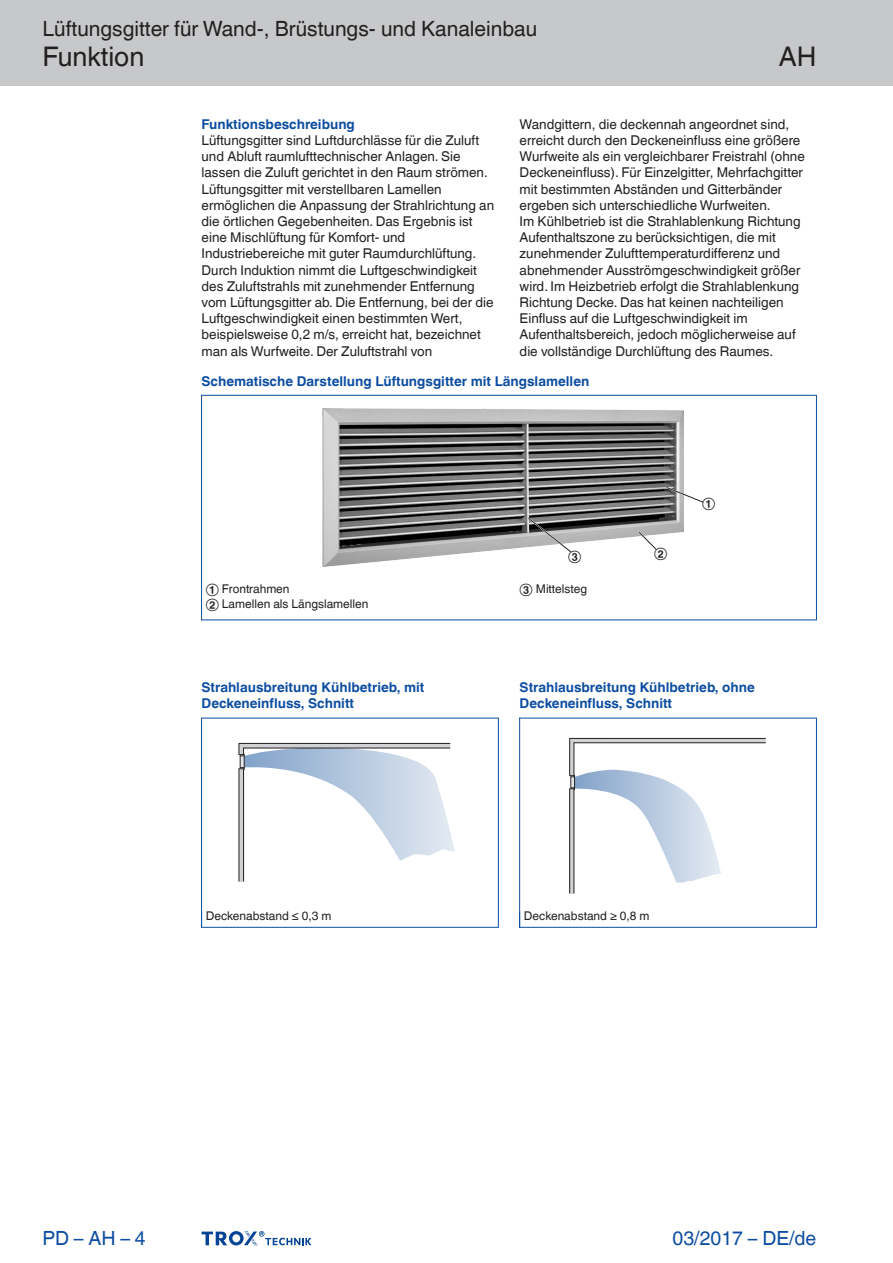
<style>
.page{position:relative;width:893px;height:1263px;background:#fff}
.page>*{position:absolute;margin:0;border:0;box-sizing:border-box;transform-origin:0 0}
.Navigation_2{font:27px "TROX Helvetica";color:#231f20}
.Navigation_3{font:27px "TROX Helvetica";color:#231f20}
.Navigation_1{font:21px "TROX Helvetica";color:#231f20}
.date{font:19.5px "TROX Helvetica";color:#0d4da1}
.pagina_li-re{font:19.5px "TROX Helvetica";color:#0d4da1}
.descr_txt_section_pa{font:13.5px/16.2px "TROX Helvetica";color:#231f20}
.Standard_oben_links{font:700 13.5px/16.2px "TROX Helvetica";color:#0d4da1}
.descr_txt_section_ti{font:700 13.5px "TROX Helvetica";color:#0d4da1}
._30_graphic_index{font:12px "TROX Helvetica";color:#231f20}
.Update_OIDs{font:12px "TROX Helvetica";color:#1d1d1b}
</style>
<div class="page">
<div style="left:0;top:0;width:893px;height:85px;background:#c7c8ca"></div>
<svg style="left:202px;top:1231px;width:110px;height:15px"></svg>
<img style="left:323px;top:408px;width:361px;height:159px">
<svg style="left:637px;top:530px;width:21px;height:21px"></svg>
<svg style="left:527px;top:516px;width:46px;height:38px"></svg>
<svg style="left:665px;top:486px;width:39px;height:18px"></svg>
<hr style="left:201px;top:395px;width:1px;height:225px;background:#0d4da1">
<hr style="left:816px;top:395px;width:1px;height:225px;background:#0d4da1">
<hr style="left:201px;top:395px;width:615px;height:1px;background:#0d4da1">
<hr style="left:201px;top:619px;width:615px;height:1px;background:#0d4da1">
<div style="left:239px;top:769px;width:5px;height:112px;background:#d1d2d4"></div>
<hr style="left:239px;top:769px;width:1px;height:112px;background:#231f20">
<hr style="left:243px;top:769px;width:1px;height:112px;background:#231f20">
<svg style="left:239px;top:743px;width:216px;height:118px"></svg>
<svg style="left:570px;top:883px;width:4px;height:10px"></svg>
<hr style="left:569px;top:788px;width:1px;height:105px;background:#231f20">
<hr style="left:574px;top:789px;width:1px;height:104px;background:#231f20">
<svg style="left:569px;top:738px;width:197px;height:145px"></svg>
<hr style="left:201px;top:718px;width:1px;height:210px;background:#0d4da1">
<hr style="left:498px;top:718px;width:1px;height:210px;background:#0d4da1">
<hr style="left:201px;top:718px;width:297px;height:1px;background:#0d4da1">
<hr style="left:201px;top:927px;width:297px;height:1px;background:#0d4da1">
<hr style="left:519px;top:718px;width:1px;height:210px;background:#0d4da1">
<hr style="left:816px;top:718px;width:1px;height:210px;background:#0d4da1">
<hr style="left:519px;top:718px;width:297px;height:1px;background:#0d4da1">
<hr style="left:519px;top:927px;width:297px;height:1px;background:#0d4da1">
<p class="Navigation_1" style="left:43px;top:17px;width:496px">Lüftungsgitter für Wand-, Brüstungs- und Kanaleinbau</p>
<p class="Navigation_2" style="left:43px;top:41px;width:103px">Funktion</p>
<p class="Navigation_3" style="left:779px;top:41px;width:39px">AH</p>
<p class="descr_txt_section_ti" style="left:202px;top:116px;width:155px">Funktionsbeschreibung</p>
<p class="descr_txt_section_pa" style="left:202px;top:132px;width:294px">Lüftungsgitter sind Luftdurchlässe für die Zuluft und Abluft raumlufttechnischer Anlagen. Sie lassen die Zuluft gerichtet in den Raum strömen.<br>Lüftungsgitter mit verstellbaren Lamellen ermöglichen die Anpassung der Strahlrichtung an die örtlichen Gegebenheiten. Das Ergebnis ist eine Mischlüftung für Komfort- und Industriebereiche mit guter Raumdurchlüftung.</p>
<p class="descr_txt_section_pa" style="left:202px;top:262px;width:294px">Durch Induktion nimmt die Luftgeschwindigkeit des Zuluftstrahls mit zunehmender Entfernung vom Lüftungsgitter ab. Die Entfernung, bei der die Luftgeschwindigkeit einen bestimmten Wert, beispielsweise 0,2 m/s, erreicht hat, bezeichnet man als Wurfweite. Der Zuluftstrahl von</p>
<p class="descr_txt_section_pa" style="left:520px;top:116px;width:287px">Wandgittern, die deckennah angeordnet sind, erreicht durch den Deckeneinfluss eine größere Wurfweite als ein vergleichbarer Freistrahl (ohne Deckeneinfluss). Für Einzelgitter, Mehrfachgitter mit bestimmten Abständen und Gitterbänder ergeben sich unterschiedliche Wurfweiten.</p>
<p class="descr_txt_section_pa" style="left:520px;top:213px;width:282px">Im Kühlbetrieb ist die Strahlablenkung Richtung Aufenthaltszone zu berücksichtigen, die mit zunehmender Zulufttemperaturdifferenz und abnehmender Ausströmgeschwindigkeit größer wird. Im Heizbetrieb erfolgt die Strahlablenkung Richtung Decke. Das hat keinen nachteiligen Einfluss auf die Luftgeschwindigkeit im Aufenthaltsbereich, jedoch möglicherweise auf die vollständige Durchlüftung des Raumes.</p>
<p class="Standard_oben_links" style="left:202px;top:373px;width:389px">Schematische Darstellung Lüftungsgitter mit Längslamellen</p>
<p class="_30_graphic_index" style="left:206px;top:581px;width:85px">① Frontrahmen</p>
<p class="_30_graphic_index" style="left:206px;top:597px;width:164px">② Lamellen als Längslamellen</p>
<p class="Update_OIDs" style="left:568px;top:548px;width:15px">③</p>
<p class="Update_OIDs" style="left:654px;top:546px;width:15px">②</p>
<p class="_30_graphic_index" style="left:520px;top:581px;width:69px">③ Mittelsteg</p>
<p class="Update_OIDs" style="left:702px;top:495px;width:15px">①</p>
<p class="Standard_oben_links" style="left:202px;top:679px;width:224px">Strahlausbreitung Kühlbetrieb, mit<br>Deckeneinfluss, Schnitt</p>
<p class="_30_graphic_index" style="left:206px;top:909px;width:127px">Deckenabstand ≤ 0,3 m</p>
<p class="Standard_oben_links" style="left:520px;top:679px;width:237px">Strahlausbreitung Kühlbetrieb, ohne<br>Deckeneinfluss, Schnitt</p>
<p class="_30_graphic_index" style="left:524px;top:909px;width:127px">Deckenabstand ≥ 0,8 m</p>
<p class="pagina_li-re" style="left:43px;top:1227px;width:105px">PD – AH – 4</p>
<p class="date" style="left:673px;top:1227px;width:145px">03/2017 – DE/de</p>
</div>
